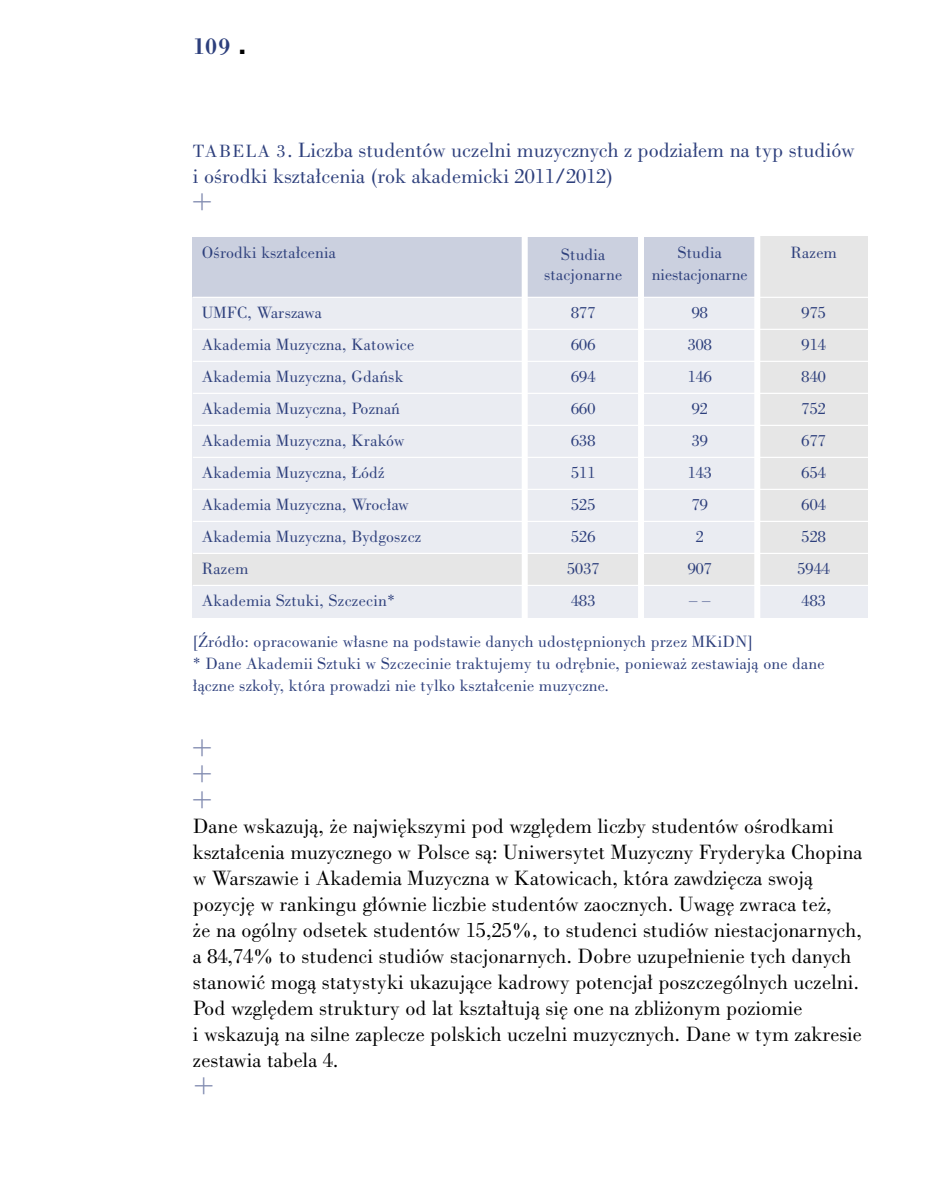
<style>
.page{position:relative;width:936px;height:1191px;background:#fff}
.page>*{position:absolute;margin:0;border:0;box-sizing:border-box;transform-origin:0 0}
.t1{font:44px "Bodoni Ant SCTCE Ligh";color:#828cb1}
.t2{font:600 24px "Bodoni Ant TCE";color:#2d3f7c}
.t3{font:21px/26px "Bodoni Book PL";color:#000}
.t4{font:21px/26px "Bodoni Book PL";color:#2d3f7c}
.t5{font:16.6px/32px "Bodoni Book PL";letter-spacing:.01em;color:#2d3f7c}
.s1{font-family:"DIN Pl";font-weight:900;color:#000}
.s2{font-size:18px}
</style>
<div class="page">
<div style="left:193px;top:237px;width:674px;height:360px;background:#cbd0df"></div>
<div style="left:758px;top:237px;width:109px;height:66px;background:#e6e6e6"></div>
<div style="left:193px;top:553px;width:674px;height:44px;background:#e6e6e6"></div>
<div style="left:193px;top:297px;width:674px;height:256px;background:#eaecf2"></div>
<div style="left:757px;top:297px;width:110px;height:256px;background:#e6e6e6"></div>
<div style="left:193px;top:585px;width:674px;height:32px;background:#eaecf2"></div>
<hr style="left:193px;top:329px;width:684px;height:1px;background:#fff">
<hr style="left:193px;top:297px;width:684px;height:1px;background:#fff">
<hr style="left:193px;top:361px;width:684px;height:1px;background:#fff">
<hr style="left:193px;top:393px;width:684px;height:1px;background:#fff">
<hr style="left:193px;top:425px;width:684px;height:1px;background:#fff">
<hr style="left:193px;top:457px;width:684px;height:1px;background:#fff">
<hr style="left:193px;top:489px;width:684px;height:1px;background:#fff">
<hr style="left:193px;top:521px;width:684px;height:1px;background:#fff">
<hr style="left:193px;top:553px;width:684px;height:1px;background:#fff">
<hr style="left:193px;top:585px;width:684px;height:1px;background:#fff">
<div style="left:754px;top:232px;width:6px;height:392px;background:#fff"></div>
<div style="left:638px;top:233px;width:6px;height:390px;background:#fff"></div>
<div style="left:521px;top:233px;width:6px;height:393px;background:#fff"></div>
<p class="t2" style="left:193px;top:37px;width:54px">109 <span class="s1">.</span></p>
<p class="t4" style="left:193px;top:139px;width:663px"><span class="s2">TABELA 3</span>. Liczba studentów uczelni muzycznych z podzia∏em na typ studiów i oÊrodki kszta∏cenia (rok akademicki 2011/2012)</p>
<h1 class="t1" style="left:191px;top:175px;width:24px">+</h1>
<p class="t5" style="left:202px;top:238px;width:135px">OÊrodki kszta∏cenia</p>
<p class="t5" style="left:202px;top:298px;width:221px">UMFC, Warszawa<br>Akademia Muzyczna, Katowice<br>Akademia Muzyczna, Gdaƒsk<br>Akademia Muzyczna, Poznaƒ<br>Akademia Muzyczna, Kraków<br>Akademia Muzyczna, ¸ódê<br>Akademia Muzyczna, Wroc∏aw<br>Akademia Muzyczna, Bydgoszcz<br>Razem<br>Akademia Sztuki, Szczecin*</p>
<p class="t5" style="left:544px;top:246px;width:80px;line-height:20px;text-align:center">Studia stacjonarne</p>
<p class="t5" style="left:567px;top:298px;width:34px">877<br>606<br>694<br>660<br>638<br>511<br>525<br>526<br>5037<br>483</p>
<p class="t5" style="left:652px;top:243px;width:97px;line-height:22px;text-align:center">Studia niestacjonarne</p>
<p class="t5" style="left:687px;top:298px;width:26px;text-align:center">98<br>308<br>146<br>92<br>39<br>143<br>79<br>2<br>907</p>
<p class="t5" style="left:689px;top:586px;width:23px">– –</p>
<p class="t5" style="left:790px;top:238px;width:48px">Razem</p>
<p class="t5" style="left:797px;top:298px;width:34px">975<br>914<br>840<br>752<br>677<br>654<br>604<br>528<br>5944<br>483</p>
<p class="t5" style="left:193px;top:632px;width:633px;line-height:22px">[èród∏o: opracowanie w∏asne na podstawie danych udost´pnionych przez MKiDN]<br>* Dane Akademii Sztuki w Szczecinie traktujemy tu odr´bnie, poniewa˝ zestawiajà one dane ∏àczne szko∏y, która prowadzi nie tylko kszta∏cenie muzyczne.</p>
<h1 class="t1" style="left:191px;top:721px;width:24px">+</h1>
<h1 class="t1" style="left:191px;top:747px;width:24px">+</h1>
<p class="t3" style="left:191px;top:815px;width:672px"><sup>+</sup>Dane wskazujà, ˝e najwi´kszymi pod wzgl´dem liczby studentów oÊrodkami kszta∏cenia muzycznego w Polsce sà: Uniwersytet Muzyczny Fryderyka Chopina w Warszawie i Akademia Muzyczna w Katowicach, która zawdzi´cza swojà pozycj´ w rankingu g∏ównie liczbie studentów zaocznych. Uwag´ zwraca te˝,<br>˝e na ogólny odsetek studentów 15,25%, to studenci studiów niestacjonarnych, a 84,74% to studenci studiów stacjonarnych. Dobre uzupe∏nienie tych danych stanowiç mogà statystyki ukazujàce kadrowy potencja∏ poszczególnych uczelni.<br>Pod wzgl´dem struktury od lat kszta∏tujà si´ one na zbli˝onym poziomie<br>i wskazujà na silne zaplecze polskich uczelni muzycznych. Dane w tym zakresie zestawia tabela 4.</p>
<h1 class="t1" style="left:193px;top:1059px;width:24px">+</h1>
</div>
